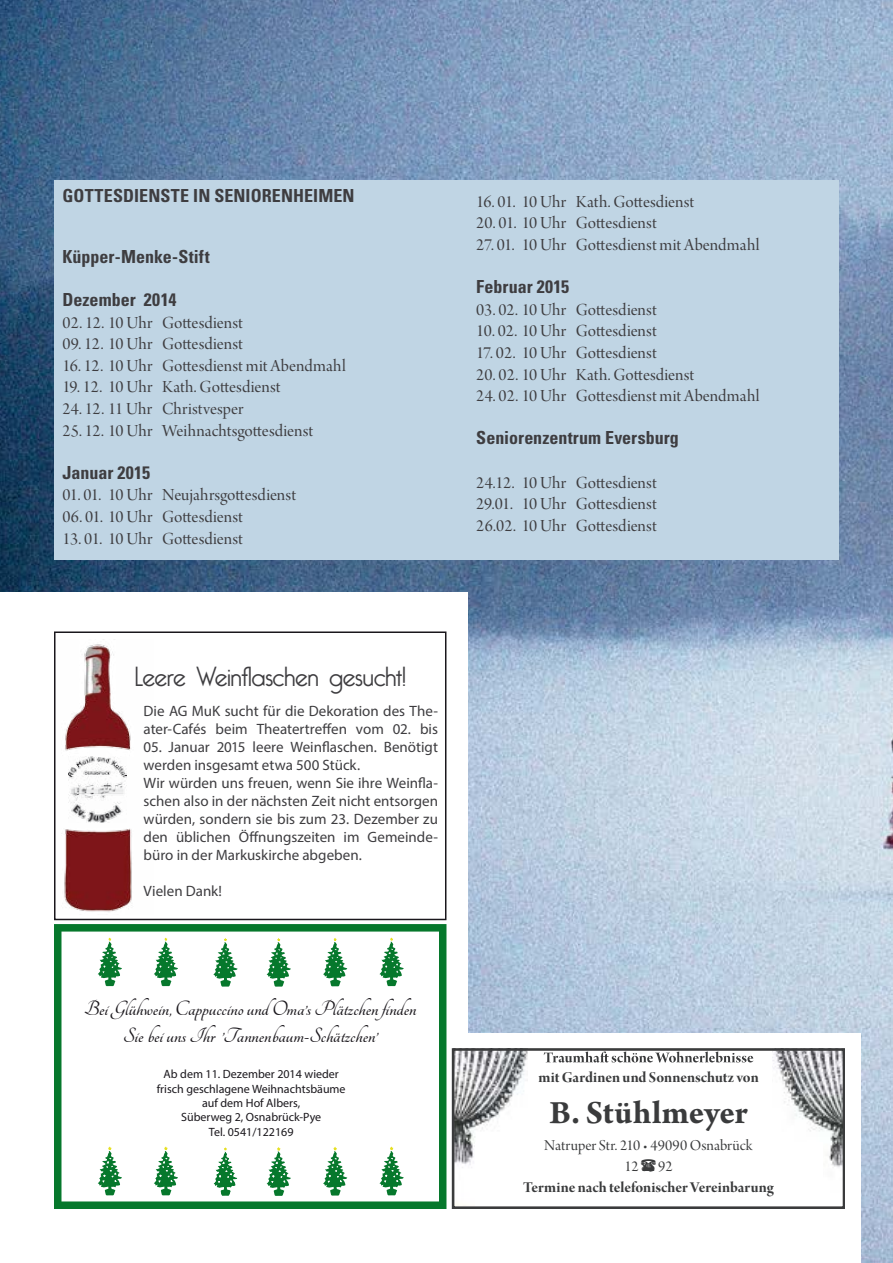
<style>
.page{position:relative;width:893px;height:1263px;background:#fff}
.page>*{position:absolute;margin:0;border:0;box-sizing:border-box;transform-origin:0 0}
.t1{font:700 34.35px "Arno Pro";color:#3a3b3c}
.t2{font:300 27px "Bellerose";letter-spacing:-.005em;color:#3e3d40}
.t3{font:700 22.5px/27px "Tangerine";color:#1a171c;text-align:center}
.t4{font:18px/21.6px "Arno Pro Display";letter-spacing:.005em;color:#3e3d40;text-align:justify}
.t5{font:700 condensed 18px "Univers LT Std";letter-spacing:.005em;color:#3e3d40}
.t6{font:16.05px "Arno Pro Bold Display";color:#3a3b3c}
.t7{font:16.05px/20.5px "Arno Pro Display";color:#3a3b3c;text-align:center}
.t8{font:15px/18px "Myriad Pro";color:#3e3d40}
.t9{font:12px/14.4px "Myriad Pro";color:#1a171c;text-align:center}
</style>
<div class="page">
<img style="left:0;top:0;width:893px;height:1263px">
<div style="left:54px;top:180px;width:785px;height:380px;background:#c0d5e4"></div>
<div style="left:0;top:592px;width:468px;height:671px;background:#fff"></div>
<svg style="left:54px;top:924px;width:392px;height:285px"></svg>
<div style="left:468px;top:1034px;width:392px;height:229px;background:#fff"></div>
<div style="left:54px;top:631px;width:392px;height:289px;border:2px solid #1a171c"></div>
<img style="left:54px;top:639px;width:78px;height:275px">
<img style="left:68px;top:756px;width:59px;height:67px">
<svg style="left:452px;top:1048px;width:392px;height:161px"></svg>
<svg style="left:641px;top:1159px;width:15px;height:12px"></svg>
<p class="t5" style="left:63px;top:185px;width:294px">GOTTESDIENSTE IN SENIORENHEIMEN</p>
<p class="t5" style="left:63px;top:245px;width:149px">Küpper-Menke-Stift</p>
<p class="t5" style="left:63px;top:289px;width:115px">Dezember 2014</p>
<p class="t4" style="left:63px;top:313px;width:182px">02. 12. 10 Uhr Gottesdienst</p>
<p class="t4" style="left:63px;top:334px;width:182px">09. 12. 10 Uhr Gottesdienst</p>
<p class="t4" style="left:63px;top:356px;width:285px">16. 12. 10 Uhr Gottesdienst mit Abendmahl</p>
<p class="t4" style="left:63px;top:377px;width:220px">19. 12. 10 Uhr Kath. Gottesdienst</p>
<p class="t4" style="left:63px;top:399px;width:182px">24. 12. 11 Uhr Christvesper</p>
<p class="t4" style="left:63px;top:421px;width:252px">25. 12. 10 Uhr Weihnachtsgottesdienst</p>
<p class="t5" style="left:63px;top:461px;width:89px">Januar 2015</p>
<p class="t4" style="left:63px;top:485px;width:235px">01. 01. 10 Uhr Neujahrsgottesdienst</p>
<p class="t4" style="left:63px;top:507px;width:182px">06. 01. 10 Uhr Gottesdienst</p>
<p class="t4" style="left:63px;top:529px;width:182px">13. 01. 10 Uhr Gottesdienst</p>
<p class="t4" style="left:476px;top:192px;width:220px">16. 01. 10 Uhr Kath. Gottesdienst</p>
<p class="t4" style="left:476px;top:213px;width:182px">20. 01. 10 Uhr Gottesdienst</p>
<p class="t4" style="left:476px;top:235px;width:285px">27. 01. 10 Uhr Gottesdienst mit Abendmahl</p>
<p class="t5" style="left:476px;top:276px;width:94px">Februar 2015</p>
<p class="t4" style="left:476px;top:300px;width:182px">03. 02. 10 Uhr Gottesdienst</p>
<p class="t4" style="left:476px;top:321px;width:182px">10. 02. 10 Uhr Gottesdienst</p>
<p class="t4" style="left:476px;top:343px;width:182px">17. 02. 10 Uhr Gottesdienst</p>
<p class="t4" style="left:476px;top:365px;width:220px">20. 02. 10 Uhr Kath. Gottesdienst</p>
<p class="t4" style="left:476px;top:386px;width:285px">24. 02. 10 Uhr Gottesdienst mit Abendmahl</p>
<p class="t5" style="left:476px;top:427px;width:204px">Seniorenzentrum Eversburg</p>
<p class="t4" style="left:476px;top:473px;width:182px">24.12. 10 Uhr Gottesdienst 29.01. 10 Uhr Gottesdienst 26.02. 10 Uhr Gottesdienst</p>
<h2 class="t2" style="left:135px;top:661px;width:272px">Leere Weinflaschen gesucht!</h2>
<p class="t8" style="left:144px;top:702px;width:296px">Die AG MuK sucht für die Dekoration des The&shy;ater-Cafés beim Theatertreffen vom 02. bis</p>
<p class="t8" style="left:144px;top:738px;width:296px">05. Januar 2015 leere Weinflaschen. Benötigt werden insgesamt etwa 500 Stück.<br>Wir würden uns freuen, wenn Sie ihre Weinfla&shy;schen also in der nächsten Zeit nicht entsorgen würden, sondern sie bis zum 23. Dezember zu den üblichen Öffnungszeiten im Gemeinde&shy;büro in der Markuskirche abgeben.</p>
<p class="t8" style="left:144px;top:882px;width:80px">Vielen Dank!</p>
<p class="t3" style="left:84px;top:996px;width:334px">Bei Glühwein, Cappuccino und Oma’s Plätzchen finden<br>Sie bei uns Ihr ’Tannenbaum-Schätzchen’</p>
<p class="t9" style="left:157px;top:1067px;width:190px">Ab dem 11. Dezember 2014 wieder frisch geschlagene Weihnachtsbäume auf dem Hof Albers,<br>Süberweg 2, Osnabrück-Pye<br>Tel. 0541/122169</p>
<p class="t6" style="left:538px;top:1068px;width:222px">mit Gardinen und Sonnenschutz von</p>
<h1 class="t1" style="left:549px;top:1092px;width:200px">B. Stühlmeyer</h1>
<p class="t7" style="left:544px;top:1136px;width:210px">Natruper Str. 210 • 49090 Osnabrück<br>12 85 92</p>
<p class="t6" style="left:523px;top:1178px;width:252px">Termine nach telefonischer Vereinbarung</p>
</div>
